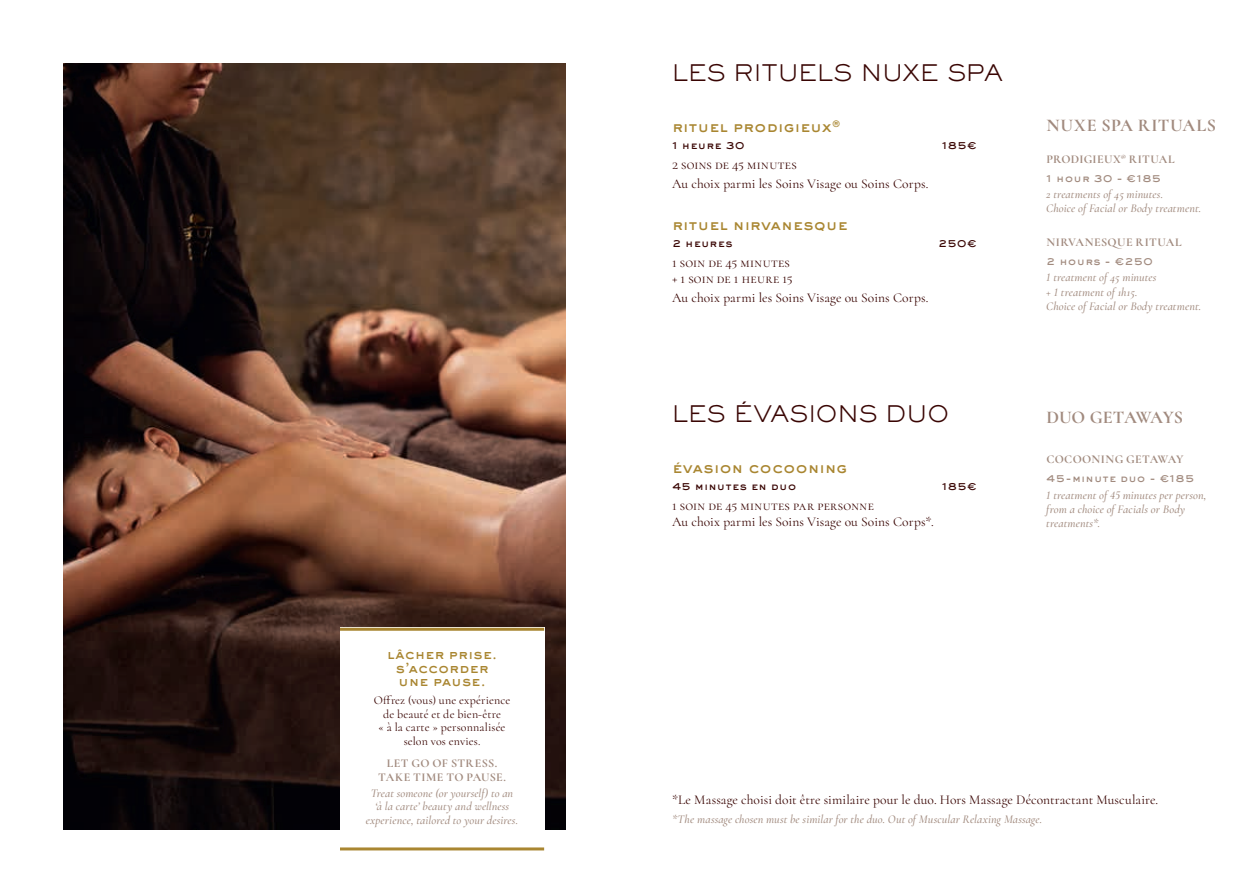
<style>
.page{position:relative;width:1259px;height:893px;background:#fff}
.page>*{position:absolute;margin:0;border:0;box-sizing:border-box;transform-origin:0 0}
.t1{font:300 22.5px "Sackers Gothic Std";letter-spacing:-.02em;color:#390503}
.t2{font:700 18px "Cormorant";letter-spacing:.035em;color:#a18a7e}
.t3{font:700 18px "Cormorant";letter-spacing:.005em;color:#a18a7e}
.t4{font:800 15px "Sackers Gothic Std";letter-spacing:-.01em;color:#a98631}
.t5{font:13.5px/16.2px "Cormorant";letter-spacing:.01em;color:#390503}
.t6{font:800 13.5px/13.5px "Sackers Gothic Std";color:#a98631;text-align:center}
.t7{font:italic 500 12px/14.2px "Cormorant";letter-spacing:.005em;color:#a18a7e}
.t8{font:12px/13.5px "Cormorant";letter-spacing:.01em;color:#390503;text-align:center}
.t9{font:700 12px/14.4px "Cormorant";letter-spacing:.025em;color:#a18a7e;text-align:center}
.t10{font:800 10.5px "Sackers Gothic Std";letter-spacing:.02em;color:#390503}
.t11{font:800 10.35px "Sackers Gothic Std";letter-spacing:.02em;color:#a18a7e}
.s1{font-family:"Roboto Mono";font-weight:500;font-size:9.9px}
</style>
<div class="page">
<img style="left:64px;top:64px;width:502px;height:765px">
<div style="left:340px;top:628px;width:204px;height:222px;background:#fff"></div>
<hr style="left:340px;top:628px;width:204px;height:3px;background:#a98631">
<hr style="left:340px;top:847px;width:204px;height:3px;background:#a98631">
<p class="t6" style="left:387px;top:647px;width:112px">lâcher prise. s’accorder une pause.</p>
<p class="t8" style="left:374px;top:693px;width:138px">Offrez (vous) une expérience de beauté et de bien-être<br>« à la carte » personnalisée selon vos envies.</p>
<p class="t9" style="left:378px;top:755px;width:129px">LET GO OF STRESS.<br>TAKE TIME TO PAUSE.</p>
<p class="t7" style="left:366px;top:785px;width:154px;line-height:13.5px;text-align:center">Treat someone (or yourself) to an ‘à la carte’ beauty and wellness experience, tailored to your desires.</p>
<h1 class="t1" style="left:672px;top:58px;width:332px">LES RITUELS NUXE SPA</h1>
<p class="t4" style="left:672px;top:117px;width:170px">rituel prodigieux<sup>®</sup></p>
<p class="t10" style="left:672px;top:138px;width:74px"><span class="s1">1</span> heure 30</p>
<p class="t10" style="left:942px;top:138px;width:36px"><span class="s1">1</span>85€</p>
<p class="t5" style="left:672px;top:156px;width:258px;line-height:18.3px">2 soins de 45 minutes<br>Au choix parmi les Soins Visage ou Soins Corps.</p>
<p class="t4" style="left:672px;top:214px;width:177px">rituel nirvanesque</p>
<p class="t10" style="left:672px;top:236px;width:62px">2 heures</p>
<p class="t10" style="left:938px;top:236px;width:40px">250€</p>
<p class="t5" style="left:672px;top:255px;width:122px">1 soin de 45 minutes + 1 soin de 1 heure 15</p>
<p class="t5" style="left:672px;top:289px;width:258px">Au choix parmi les Soins Visage ou Soins Corps.</p>
<h1 class="t1" style="left:672px;top:399px;width:278px">LES ÉVASIONS DUO</h1>
<p class="t4" style="left:672px;top:457px;width:177px">évasion cocooning</p>
<p class="t10" style="left:672px;top:479px;width:126px">45 minutes en duo</p>
<p class="t10" style="left:942px;top:479px;width:36px"><span class="s1">1</span>85€</p>
<p class="t5" style="left:672px;top:498px;width:263px">1 soin de 45 minutes par personne<br>Au choix parmi les Soins Visage ou Soins Corps*.</p>
<h2 class="t2" style="left:1046px;top:115px;width:171px">NUXE SPA RITUALS</h2>
<p class="t9" style="left:1046px;top:152px;width:130px">PRODIGIEUX<sup>®</sup> RITUAL</p>
<p class="t11" style="left:1046px;top:171px;width:116px"><span class="s1">1</span> hour 30 - €<span class="s1">1</span>85</p>
<p class="t7" style="left:1046px;top:186px;width:156px">2 treatments of 45 minutes.<br>Choice of Facial or Body treatment.</p>
<p class="t9" style="left:1046px;top:235px;width:137px">NIRVANESQUE RITUAL</p>
<p class="t11" style="left:1046px;top:254px;width:108px">2 hours - €250</p>
<p class="t7" style="left:1046px;top:269px;width:156px">1 treatment of 45 minutes<br>+ 1 treatment of 1h15.<br>Choice of Facial or Body treatment.</p>
<h2 class="t3" style="left:1046px;top:407px;width:138px">DUO GETAWAYS</h2>
<p class="t9" style="left:1046px;top:452px;width:139px">COCOONING GETAWAY</p>
<p class="t11" style="left:1046px;top:472px;width:150px">45-minute duo - €<span class="s1">1</span>85</p>
<p class="t7" style="left:1046px;top:487px;width:162px">1 treatment of 45 minutes per person, from a choice of Facials or Body treatments*.</p>
<p class="t5" style="left:672px;top:792px;width:488px">*Le Massage choisi doit être similaire pour le duo. Hors Massage Décontractant Musculaire.</p>
<p class="t7" style="left:672px;top:811px;width:372px">*The massage chosen must be similar for the duo. Out of Muscular Relaxing Massage.</p>
</div>
